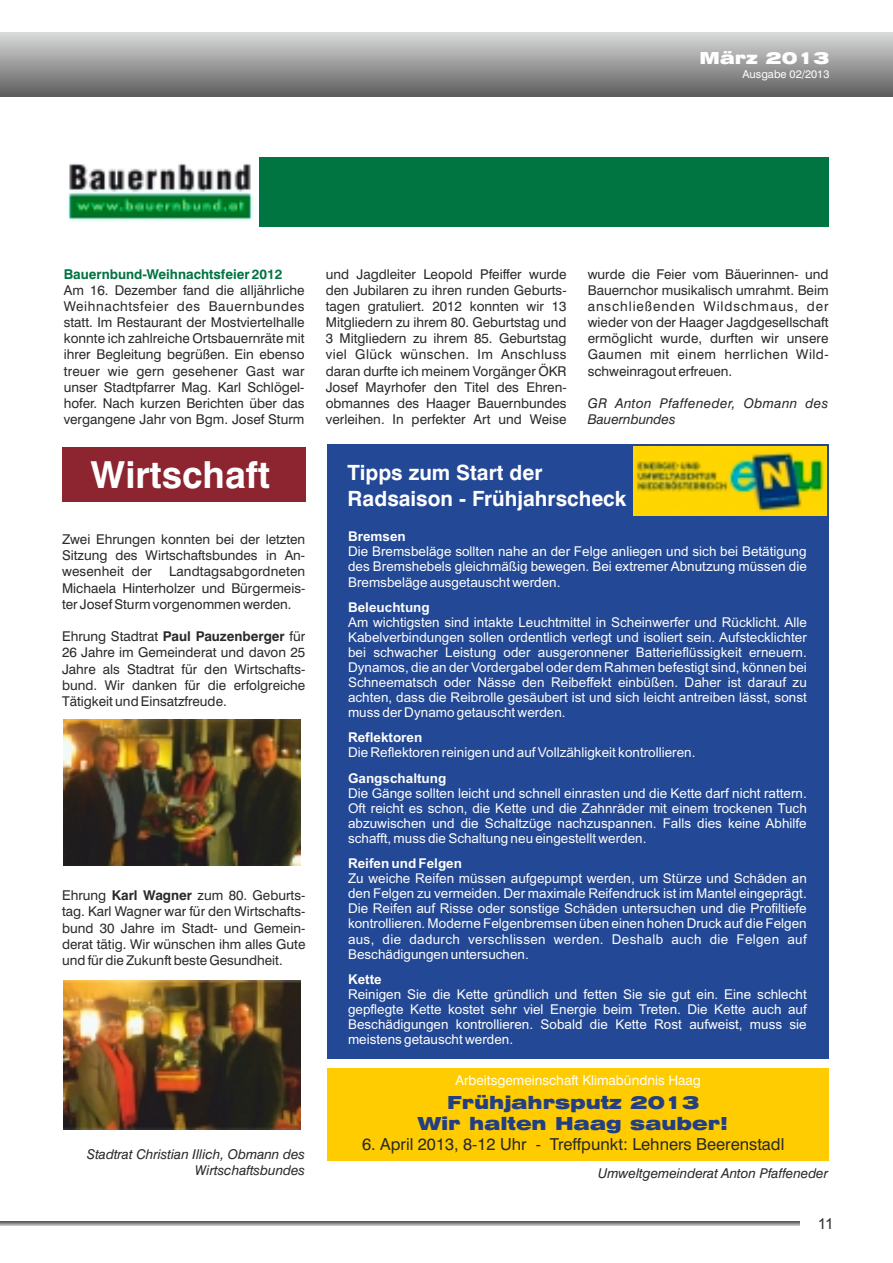
<style>
.page{position:relative;width:893px;height:1263px;background:#fff}
.page>*{position:absolute;margin:0;border:0;box-sizing:border-box;transform-origin:0 0}
.t1{font:700 37.2px "Swiss 721 BT";color:#fefefe}
.t2{font:700 21px/25.2px "Swiss 721 BT";color:#fefefe}
.t3{font:900 expanded 18px/21.6px "Swiss 721 BT";color:#243f81;text-align:center}
.t4{font:900 expanded 16.65px "Swiss 721 BT";color:#fefefe}
.t5{font:16.5px "Swiss 721 BT";color:#2a2a29}
.t6{font:15px "Arial";color:#2a2a29}
.t7{font:13.5px/15.1px "Arial";color:#fefefe;text-align:justify}
.t8{font:13.5px/16.2px "Swiss 721 BT";color:#2a2a29;text-align:justify}
.t9{font:italic 13.5px/16.2px "Swiss 721 BT";color:#2a2a29;text-align:right}
.t10{font:700 13.5px "Arial";color:#fefefe}
.t11{font:italic 13.5px/16.2px "Swiss 721 BT";letter-spacing:.03em;color:#2a2a29}
.t12{font:13.5px "Swiss 721 BT";color:#fefefe}
.t13{font:700 13.5px "Swiss 721 BT";color:#007441}
.t14{font:11.1px "Swiss 721 BT";color:#fefefe}
.s1{font-weight:700}
</style>
<div class="page">
<div style="left:0;top:33px;width:893px;height:64px;background:linear-gradient(to bottom,#d8d9d9,#5f5e5e)"></div>
<svg style="left:0;top:1221px;width:799px;height:4px;background:#807f7f"></svg>
<div style="left:62px;top:157px;width:767px;height:70px;background:#007441"></div>
<img style="left:62px;top:157px;width:196px;height:70px">
<div style="left:62px;top:448px;width:243px;height:54px;background:#8c2530"></div>
<img style="left:64px;top:720px;width:237px;height:146px">
<img style="left:64px;top:980px;width:237px;height:149px">
<div style="left:327px;top:444px;width:502px;height:615px;background:#234895"></div>
<div style="left:327px;top:1068px;width:502px;height:92px;background:#fecc00"></div>
<img style="left:633px;top:446px;width:193px;height:69px">
<p class="t4" style="left:700px;top:51px;width:131px">März 2013</p>
<p class="t14" style="left:743px;top:70px;width:88px">Ausgabe 02/2013</p>
<p class="t13" style="left:64px;top:268px;width:220px">Bauernbund-Weihnachtsfeier 2012</p>
<p class="t8" style="left:64px;top:283px;width:242px">Am 16. Dezember fand die alljährliche Weihnachtsfeier des Bauernbundes statt. Im Restaurant der Mostviertelhalle konnte ich zahlreiche Ortsbauernräte mit ihrer Begleitung begrüßen. Ein ebenso treuer wie gern gesehener Gast war unser Stadtpfarrer Mag. Karl Schlögel&shy;hofer. Nach kurzen Berichten über das vergangene Jahr von Bgm. Josef Sturm</p>
<p class="t8" style="left:326px;top:267px;width:242px">und Jagdleiter Leopold Pfeiffer wurde den Jubilaren zu ihren runden Geburts&shy;tagen gratuliert. 2012 konnten wir 13<br>Mitgliedern zu ihrem 80. Geburtstag und 3 Mitgliedern zu ihrem 85. Geburtstag viel Glück wünschen. Im Anschluss daran durfte ich meinem Vorgänger ÖKR Josef Mayrhofer den Titel des Ehren&shy;obmannes des Haager Bauernbundes verleihen. In perfekter Art und Weise</p>
<p class="t8" style="left:588px;top:267px;width:242px">wurde die Feier vom Bäuerinnen- und Bauernchor musikalisch umrahmt. Beim anschließenden Wildschmaus, der wieder von der Haager Jagdgesellschaft ermöglicht wurde, durften wir unsere Gaumen mit einem herrlichen Wild&shy;schweinragout erfreuen.</p>
<p class="t11" style="left:588px;top:396px;width:242px">GR Anton Pfaffeneder, Obmann des<br>Bauernbundes</p>
<h1 class="t1" style="left:90px;top:460px;width:181px">Wirtschaft</h1>
<h2 class="t2" style="left:348px;top:462px;width:280px">Tipps zum Start der<br>Radsaison - Frühjahrscheck</h2>
<p class="t10" style="left:348px;top:531px;width:59px">Bremsen</p>
<p class="t7" style="left:348px;top:545px;width:460px">Die Bremsbeläge sollten nahe an der Felge anliegen und sich bei Betätigung des Bremshebels gleichmäßig bewegen. Bei extremer Abnutzung müssen die Bremsbeläge ausgetauscht werden.</p>
<p class="t10" style="left:348px;top:602px;width:83px">Beleuchtung</p>
<p class="t7" style="left:348px;top:616px;width:460px">Am wichtigsten sind intakte Leuchtmittel in Scheinwerfer und Rücklicht. Alle Kabelverbindungen sollen ordentlich verlegt und isoliert sein. Aufstecklichter bei schwacher Leistung oder ausgeronnener Batterieflüssigkeit erneuern.<br>Dynamos, die an der Vordergabel oder dem Rahmen befestigt sind, können bei Schneematsch oder Nässe den Reibeffekt einbüßen. Daher ist darauf zu achten, dass die Reibrolle gesäubert ist und sich leicht antreiben lässt, sonst muss der Dynamo getauscht werden.</p>
<p class="t10" style="left:348px;top:732px;width:76px">Reflektoren</p>
<p class="t7" style="left:348px;top:746px;width:349px">Die Reflektoren reinigen und auf Vollzähligkeit kontrollieren.</p>
<p class="t10" style="left:348px;top:773px;width:100px">Gangschaltung</p>
<p class="t7" style="left:348px;top:787px;width:460px">Die Gänge sollten leicht und schnell einrasten und die Kette darf nicht rattern.<br>Oft reicht es schon, die Kette und die Zahnräder mit einem trockenen Tuch abzuwischen und die Schaltzüge nachzuspannen. Falls dies keine Abhilfe schafft, muss die Schaltung neu eingestellt werden.</p>
<p class="t10" style="left:348px;top:858px;width:116px">Reifen und Felgen</p>
<p class="t7" style="left:348px;top:872px;width:460px">Zu weiche Reifen müssen aufgepumpt werden, um Stürze und Schäden an den Felgen zu vermeiden. Der maximale Reifendruck ist im Mantel eingeprägt.<br>Die Reifen auf Risse oder sonstige Schäden untersuchen und die Profiltiefe kontrollieren. Moderne Felgenbremsen üben einen hohen Druck auf die Felgen aus, die dadurch verschlissen werden. Deshalb auch die Felgen auf Beschädigungen untersuchen.</p>
<p class="t10" style="left:348px;top:974px;width:35px">Kette</p>
<p class="t7" style="left:348px;top:988px;width:460px">Reinigen Sie die Kette gründlich und fetten Sie sie gut ein. Eine schlecht gepflegte Kette kostet sehr viel Energie beim Treten. Die Kette auch auf Beschädigungen kontrollieren. Sobald die Kette Rost aufweist, muss sie meistens getauscht werden.</p>
<p class="t8" style="left:62px;top:532px;width:245px">Zwei Ehrungen konnten bei der letzten Sitzung des Wirtschaftsbundes in An&shy;wesenheit der</p>
<p class="t8" style="left:62px;top:565px;width:245px;text-indent:107px">Landtagsabgordneten Michaela Hinterholzer und Bürgermeis&shy;ter Josef Sturm vorgenommen werden.</p>
<p class="t8" style="left:62px;top:630px;width:245px">Ehrung Stadtrat <span class="s1">Paul Pauzenberger</span> für 26 Jahre im Gemeinderat und davon 25<br>Jahre als Stadtrat für den Wirtschafts&shy;bund. Wir danken für die erfolgreiche Tätigkeit und Einsatzfreude.</p>
<p class="t8" style="left:62px;top:888px;width:245px">Ehrung <span class="s1">Karl Wagner</span> zum 80. Geburts&shy;tag. Karl Wagner war für den Wirtschafts&shy;bund 30 Jahre im Stadt- und Gemein&shy;derat tätig. Wir wünschen ihm alles Gute und für die Zukunft beste Gesundheit.</p>
<p class="t9" style="left:87px;top:1147px;width:219px">Stadtrat Christian Illich, Obmann des<br>Wirtschaftsbundes</p>
<p class="t12" style="left:455px;top:1075px;width:247px">Arbeitsgemeinschaft Klimabündnis Haag</p>
<h3 class="t3" style="left:419px;top:1093px;width:311px">Frühjahrsputz 2013<br>Wir halten Haag sauber!</h3>
<p class="t5" style="left:362px;top:1138px;width:424px">6. April 2013, 8-12 Uhr - Treffpunkt: Lehners Beerenstadl</p>
<p class="t9" style="left:598px;top:1167px;width:232px">Umweltgemeinderat Anton Pfaffeneder</p>
<p class="t6" style="left:818px;top:1218px;width:17px">11</p>
</div>
